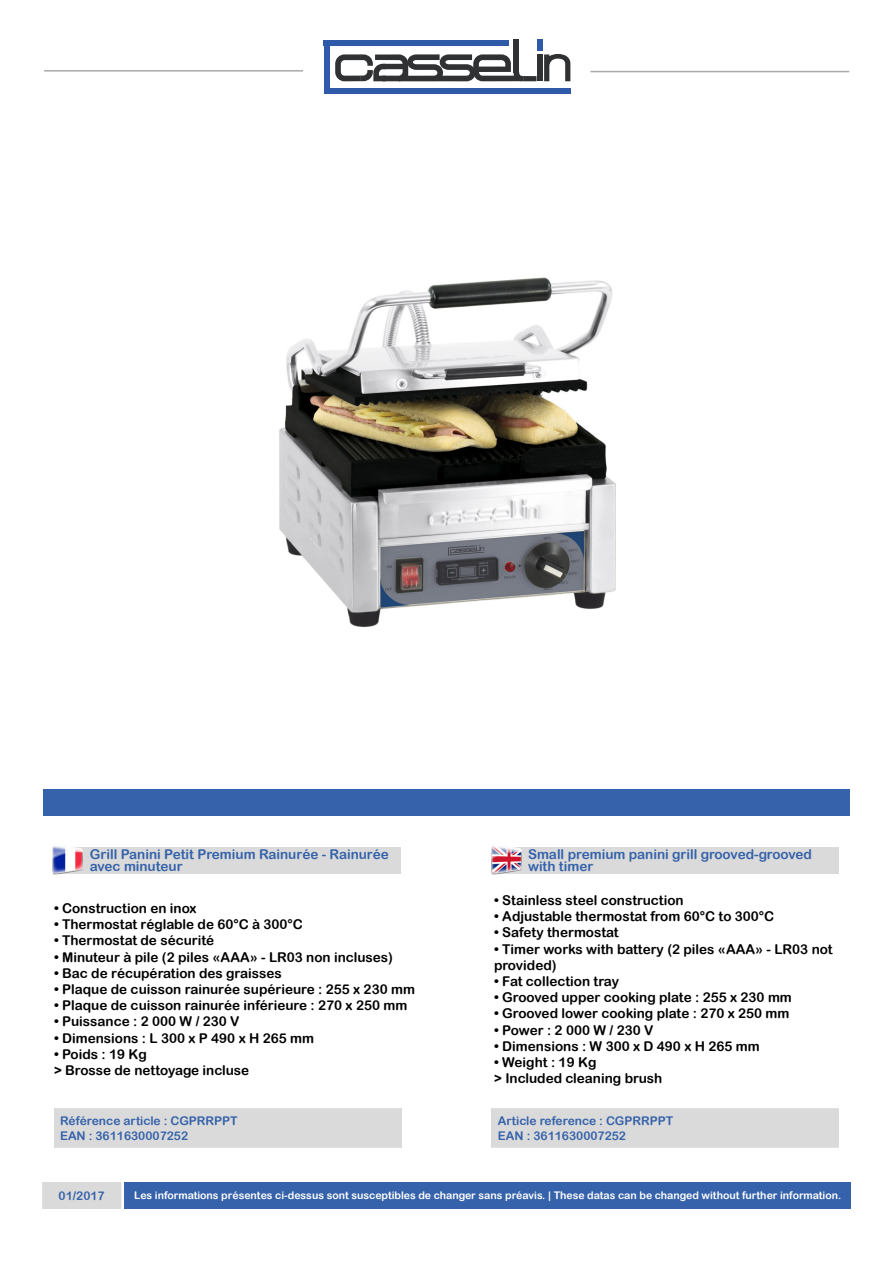
<style>
.page{position:relative;width:893px;height:1263px;background:#fff}
.page>*{position:absolute;margin:0;border:0;box-sizing:border-box;transform-origin:0 0}
.t1{font:13.5px/16.2px "Arial Rounded MT Bold";color:#000}
.t2{font:13.5px "Arial Rounded MT Bold";color:#3562aa}
.t3{font:12px "Arial Rounded MT Bold";color:#3562aa}
.t4{font:10.5px "Arial Rounded MT Bold";color:#fff}
</style>
<div class="page">
<div style="left:42px;top:1182px;width:80px;height:27px;background:#dadada"></div>
<div style="left:324px;top:43px;width:5px;height:48px;background:#2f5aa9"></div>
<div style="left:324px;top:88px;width:247px;height:6px;background:#2f5aa9"></div>
<div style="left:324px;top:40px;width:185px;height:6px;background:#2f5aa9"></div>
<div style="left:537px;top:55px;width:6px;height:26px;background:#2f3133"></div>
<div style="left:514px;top:40px;width:5px;height:33px;background:#2f3133"></div>
<div style="left:524px;top:76px;width:13px;height:5px;background:#2f3133"></div>
<svg style="left:335px;top:54px;width:189px;height:27px"></svg>
<svg style="left:544px;top:54px;width:26px;height:27px"></svg>
<div style="left:537px;top:40px;width:6px;height:11px;background:#2f5aa9"></div>
<hr style="left:44px;top:70px;width:259px;height:2px;background:#a7a9ac">
<hr style="left:590px;top:71px;width:259px;height:1px;background:#a7a9ac">
<div style="left:125px;top:1182px;width:725px;height:27px;background:#3562aa"></div>
<div style="left:43px;top:789px;width:807px;height:27px;background:#3562aa"></div>
<img style="left:491px;top:846px;width:33px;height:29px">
<img style="left:52px;top:846px;width:32px;height:29px">
<img style="left:279px;top:277px;width:337px;height:350px">
<p class="t2" style="left:90px;top:846px;width:301px">Grill Panini Petit Premium Rainurée - Rainurée</p>
<p class="t2" style="left:90px;top:858px;width:94px">avec minuteur</p>
<p class="t1" style="left:54px;top:900px;width:144px">• Construction en inox</p>
<p class="t1" style="left:54px;top:916px;width:250px">• Thermostat réglable de 60°C à 300°C</p>
<p class="t1" style="left:54px;top:932px;width:162px">• Thermostat de sécurité</p>
<p class="t1" style="left:54px;top:948px;width:340px">• Minuteur à pile (2 piles «AAA» - LR03 non incluses)</p>
<p class="t1" style="left:54px;top:965px;width:229px">• Bac de récupération des graisses</p>
<p class="t1" style="left:54px;top:981px;width:362px">• Plaque de cuisson rainurée supérieure : 255 x 230 mm</p>
<p class="t1" style="left:54px;top:997px;width:355px">• Plaque de cuisson rainurée inférieure : 270 x 250 mm</p>
<p class="t1" style="left:54px;top:1013px;width:187px">• Puissance : 2 000 W / 230 V</p>
<p class="t1" style="left:54px;top:1029px;width:262px">• Dimensions : L 300 x P 490 x H 265 mm</p>
<p class="t1" style="left:54px;top:1046px;width:95px">• Poids : 19 Kg</p>
<p class="t1" style="left:54px;top:1062px;width:197px">&gt; Brosse de nettoyage incluse</p>
<p class="t3" style="left:60px;top:1114px;width:179px">Référence article : CGPRRPPT</p>
<p class="t3" style="left:60px;top:1128px;width:130px">EAN : 3611630007252</p>
<p class="t2" style="left:528px;top:846px;width:286px">Small premium panini grill grooved-grooved</p>
<p class="t2" style="left:528px;top:858px;width:67px">with timer</p>
<p class="t1" style="left:494px;top:892px;width:191px">• Stainless steel construction</p>
<p class="t1" style="left:494px;top:908px;width:282px">• Adjustable thermostat from 60°C to 300°C</p>
<p class="t1" style="left:494px;top:924px;width:126px">• Safety thermostat</p>
<p class="t1" style="left:494px;top:940px;width:340px">• Timer works with battery (2 piles «AAA» - LR03 not provided)</p>
<p class="t1" style="left:494px;top:973px;width:126px">• Fat collection tray</p>
<p class="t1" style="left:494px;top:989px;width:299px">• Grooved upper cooking plate : 255 x 230 mm</p>
<p class="t1" style="left:494px;top:1005px;width:297px">• Grooved lower cooking plate : 270 x 250 mm</p>
<p class="t1" style="left:494px;top:1021px;width:161px">• Power : 2 000 W / 230 V</p>
<p class="t1" style="left:494px;top:1038px;width:267px">• Dimensions : W 300 x D 490 x H 265 mm</p>
<p class="t1" style="left:494px;top:1054px;width:104px">• Weight : 19 Kg</p>
<p class="t1" style="left:494px;top:1070px;width:170px">&gt; Included cleaning brush</p>
<p class="t3" style="left:498px;top:1114px;width:177px">Article reference : CGPRRPPT</p>
<p class="t3" style="left:498px;top:1128px;width:130px">EAN : 3611630007252</p>
<p class="t3" style="left:59px;top:1189px;width:48px">01/2017</p>
<p class="t4" style="left:134px;top:1189px;width:709px">Les informations présentes ci-dessus sont susceptibles de changer sans préavis. | These datas can be changed without further information.</p>
</div>
